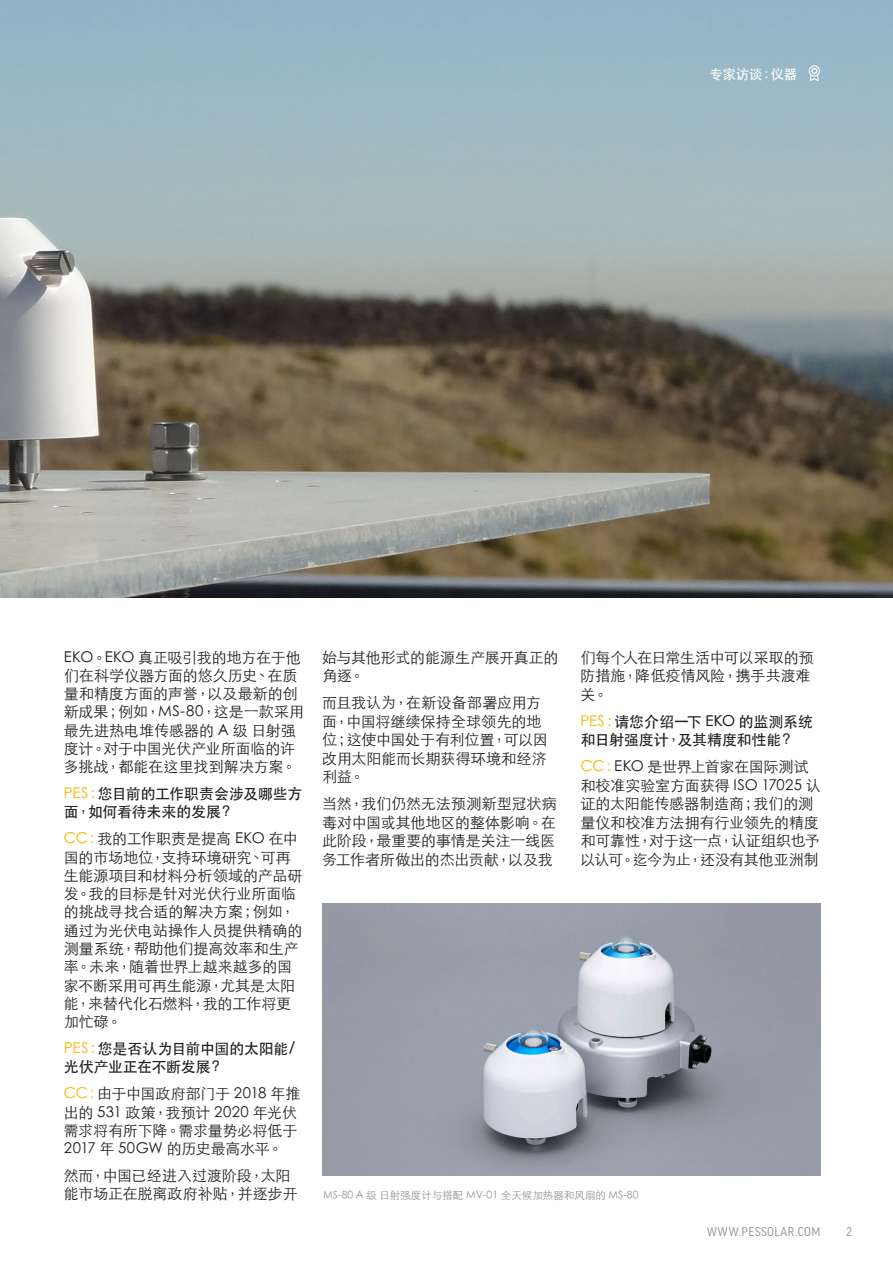
<style>
.page{position:relative;width:893px;height:1263px;background:#fff}
.page>*{position:absolute;margin:0;border:0;box-sizing:border-box;transform-origin:0 0}
.BODY_COPY_2013{font:300 15px/18.3px "ST Heiti TC";letter-spacing:-.01em;color:#231f20}
.BODY_COPY_2013-2{font:500 15px/18.3px "ST Heiti TC";letter-spacing:-.01em;color:#231f20}
.t1{font:13.5px "Good Headline Pro Narr";letter-spacing:.035em;color:#939598}
.BODY_COPY_2013-3{font:500 13.5px "ST Heiti TC";letter-spacing:-.03em;color:#fff}
.CAPTIONS{font:300 10.5px "ST Heiti SC";color:#939598}
.s1{color:#f7c02c}
.s2{font-weight:500;color:#f7c02c}
</style>
<div class="page">
<img style="left:0;top:0;width:893px;height:597px">
<div style="left:809px;top:66px;width:11px;height:10px;border:1px solid #fff;border-radius:50%"></div>
<svg style="left:810px;top:67px;width:9px;height:15px"></svg>
<img style="left:322px;top:904px;width:499px;height:272px">
<p class="BODY_COPY_2013-3" style="left:710px;top:67px;width:89px">专家访谈：仪器</p>
<p class="BODY_COPY_2013" style="left:64px;top:646px;width:241px">EKO。EKO 真正吸引我的地方在于他们在科学仪器方面的悠久历史、在质量和精度方面的声誉，以及最新的创新成果；例如，MS-80，这是一款采用最先进热电堆传感器的 A 级 日射强度计。对于中国光伏产业所面临的许多挑战，都能在这里找到解决方案。</p>
<p class="BODY_COPY_2013-2" style="left:64px;top:784px;width:240px"><span class="s1">PES：</span>您目前的工作职责会涉及哪些方面，如何看待未来的发展？</p>
<p class="BODY_COPY_2013" style="left:64px;top:828px;width:240px"><span class="s2">CC：</span>我的工作职责是提高 EKO 在中国的市场地位，支持环境研究、可再生能源项目和材料分析领域的产品研发。我的目标是针对光伏行业所面临的挑战寻找合适的解决方案；例如，通过为光伏电站操作人员提供精确的测量系统，帮助他们提高效率和生产率。未来，随着世界上越来越多的国家不断采用可再生能源，尤其是太阳能，来替代化石燃料，我的工作将更加忙碌。</p>
<p class="BODY_COPY_2013-2" style="left:64px;top:1039px;width:233px"><span class="s1">PES：</span>您是否认为目前中国的太阳能/光伏产业正在不断发展？</p>
<p class="BODY_COPY_2013" style="left:64px;top:1083px;width:238px"><span class="s2">CC：</span>由于中国政府部门于 2018 年推出的 531 政策，我预计 2020 年光伏需求将有所下降。需求量势必将低于<br>2017 年 50GW 的历史最高水平。</p>
<p class="BODY_COPY_2013" style="left:64px;top:1165px;width:235px">然而，中国已经进入过渡阶段，太阳能市场正在脱离政府补贴，并逐步开</p>
<p class="BODY_COPY_2013" style="left:322px;top:646px;width:238px">始与其他形式的能源生产展开真正的角逐。</p>
<p class="BODY_COPY_2013" style="left:322px;top:692px;width:227px">而且我认为，在新设备部署应用方面，中国将继续保持全球领先的地位；这使中国处于有利位置，可以因改用太阳能而长期获得环境和经济利益。</p>
<p class="BODY_COPY_2013" style="left:322px;top:793px;width:236px;text-align:justify">当然，我们仍然无法预测新型冠状病毒对中国或其他地区的整体影响。在此阶段，最重要的事情是关注一线医务工作者所做出的杰出贡献，以及我</p>
<p class="BODY_COPY_2013" style="left:580px;top:646px;width:235px">们每个人在日常生活中可以采取的预防措施，降低疫情风险，携手共渡难关。</p>
<p class="BODY_COPY_2013-2" style="left:580px;top:712px;width:234px"><span class="s1">PES：</span>请您介绍一下 EKO 的监测系统和日射强度计，及其精度和性能？</p>
<p class="BODY_COPY_2013" style="left:580px;top:756px;width:242px"><span class="s2">CC：</span>EKO 是世界上首家在国际测试和校准实验室方面获得 ISO 17025 认证的太阳能传感器制造商；我们的测量仪和校准方法拥有行业领先的精度和可靠性，对于这一点，认证组织也予以认可。迄今为止，还没有其他亚洲制</p>
<p class="CAPTIONS" style="left:323px;top:1186px;width:317px">MS-80 A 级 日射强度计与搭配 MV-01 全天候加热器和风扇的 MS-80</p>
<p class="t1" style="left:707px;top:1225px;width:115px">WWW.PESSOLAR.COM</p>
<p class="t1" style="left:846px;top:1225px;width:8px">2</p>
</div>
